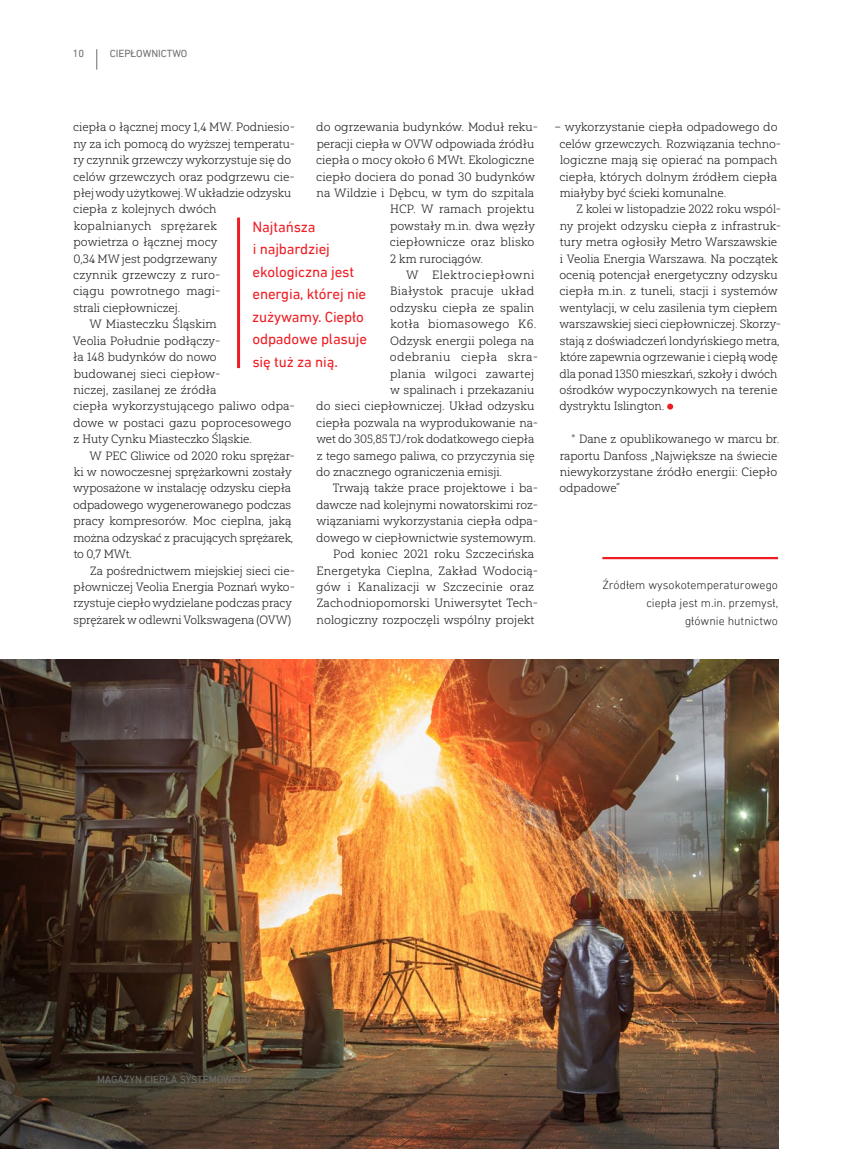
<style>
.page{position:relative;width:851px;height:1149px;background:#fff}
.page>*{position:absolute;margin:0;border:0;box-sizing:border-box;transform-origin:0 0}
.cytat_tresc{font:15px/22.5px "DIN Next LT Pro";letter-spacing:-.01em;color:#ee1d23}
.tekst_glowny{font:12px/16.4px "Yorkten Slab Nor Lig";color:#231f20}
.opis_zdjecia_z_kresk{font:300 12px/18px "DIN Next LT Pro";color:#231f20;text-align:right}
.tekst_glowny-2{font:12px "Yorkten Slab Nor Lig";letter-spacing:.025em;color:#231f20}
.tekst_glowny-3{font:12px "Yorkten Slab Nor Lig";letter-spacing:.02em;color:#231f20}
.tekst_glowny-4{font:12px "Yorkten Slab Nor Lig";letter-spacing:.035em;color:#231f20}
.tekst_glowny-5{font:12px "Yorkten Slab Nor Lig";letter-spacing:.045em;color:#231f20}
.pagina{font:10.5px "DIN Next LT Pro";color:#6c6d70}
</style>
<div class="page">
<hr style="left:602px;top:556px;width:176px;height:3px;background:#ee1d23">
<svg style="left:667px;top:403px;width:6px;height:6px"></svg>
<hr style="left:237px;top:217px;width:3px;height:151px;background:#ee1d23">
<img style="left:0;top:659px;width:778px;height:489px">
<svg style="left:96px;top:49px;width:1px;height:21px"></svg>
<p class="pagina" style="left:73px;top:47px;width:13px">10</p>
<p class="pagina" style="left:110px;top:47px;width:79px">CIEPŁOWNICTWO</p>
<p class="tekst_glowny" style="left:73px;top:119px;width:223px">ciepła o łącznej mocy 1,4 MW. Podniesio&shy;ny za ich pomocą do wyższej temperatu&shy;ry czynnik grzewczy wykorzystuje się do celów grzewczych oraz podgrzewu cie&shy;płej wody użytkowej. W układzie odzysku ciepła z kolejnych dwóch kopalnianych sprężarek<br>powietrza o łącznej mocy<br>0,34 MW jest podgrzewany<br>czynnik grzewczy z ruro-<br>ciągu powrotnego magi-<br>strali ciepłowniczej.</p>
<p class="tekst_glowny" style="left:73px;top:316px;width:223px;text-indent:17px">W Miasteczku Śląskim<br>Veolia Południe podłączy-<br>ła 148 budynków do nowo<br>budowanej sieci ciepłow-<br>niczej, zasilanej ze źródła<br>ciepła wykorzystującego paliwo odpa&shy;dowe w postaci gazu poprocesowego z Huty Cynku Miasteczko Śląskie.</p>
<p class="tekst_glowny" style="left:73px;top:447px;width:223px;text-indent:16px">W PEC Gliwice od 2020 roku sprężar&shy;ki w nowoczesnej sprężarkowni zostały wyposażone w instalację odzysku ciepła odpadowego wygenerowanego podczas pracy kompresorów. Moc cieplna, jaką można odzyskać z pracujących sprężarek, to 0,7 MWt.</p>
<p class="tekst_glowny" style="left:73px;top:562px;width:223px;text-indent:17px">Za pośrednictwem miejskiej sieci cie&shy;płowniczej Veolia Energia Poznań wyko&shy;rzystuje ciepło wydzielane podczas pracy sprężarek w odlewni Volkswagena (OVW)</p>
<p class="tekst_glowny" style="left:316px;top:119px;width:223px">do ogrzewania budynków. Moduł reku-</p>
<p class="tekst_glowny" style="left:316px;top:135px;width:219px">peracji ciepła w OVW odpowiada źródłu</p>
<p class="tekst_glowny" style="left:316px;top:152px;width:219px">ciepła o mocy około 6 MWt. Ekologiczne</p>
<p class="tekst_glowny" style="left:316px;top:168px;width:220px">ciepło dociera do ponad 30 budynków</p>
<p class="tekst_glowny" style="left:316px;top:185px;width:219px">na Wildzie i Dębcu, w tym do szpitala</p>
<p class="tekst_glowny" style="left:390px;top:201px;width:146px">HCP. W ramach projektu</p>
<p class="tekst_glowny" style="left:390px;top:217px;width:146px">powstały m.in. dwa węzły</p>
<p class="tekst_glowny" style="left:390px;top:234px;width:146px">ciepłownicze oraz blisko</p>
<p class="tekst_glowny" style="left:390px;top:250px;width:95px">2 km rurociągów.</p>
<p class="tekst_glowny-5" style="left:406px;top:268px;width:130px">W Elektrociepłowni</p>
<p class="tekst_glowny-3" style="left:390px;top:284px;width:145px">Białystok pracuje układ</p>
<p class="tekst_glowny" style="left:390px;top:299px;width:146px">odzysku ciepła ze spalin</p>
<p class="tekst_glowny-2" style="left:390px;top:317px;width:147px">kotła biomasowego K6.</p>
<p class="tekst_glowny" style="left:390px;top:332px;width:145px">Odzysk energii polega na</p>
<p class="tekst_glowny-4" style="left:390px;top:350px;width:150px">odebraniu ciepła skra-</p>
<p class="tekst_glowny-2" style="left:390px;top:366px;width:145px">plania wilgoci zawartej</p>
<p class="tekst_glowny" style="left:390px;top:381px;width:146px">w spalinach i przekazaniu</p>
<p class="tekst_glowny" style="left:316px;top:398px;width:219px">do sieci ciepłowniczej. Układ odzysku</p>
<p class="tekst_glowny" style="left:316px;top:414px;width:223px">ciepła pozwala na wyprodukowanie na-</p>
<p class="tekst_glowny" style="left:316px;top:431px;width:219px">wet do 305,85 TJ/rok dodatkowego ciepła</p>
<p class="tekst_glowny" style="left:317px;top:447px;width:219px">z tego samego paliwa, co przyczynia się</p>
<p class="tekst_glowny" style="left:316px;top:463px;width:187px">do znacznego ograniczenia emisji.</p>
<p class="tekst_glowny" style="left:316px;top:480px;width:223px;text-align:justify;text-indent:17px">Trwają także prace projektowe i ba&shy;dawcze nad kolejnymi nowatorskimi roz&shy;wiązaniami wykorzystania ciepła odpa&shy;dowego w ciepłownictwie systemowym.</p>
<p class="tekst_glowny" style="left:316px;top:545px;width:223px;text-indent:17px">Pod koniec 2021 roku Szczecińska Energetyka Cieplna, Zakład Wodocią&shy;gów i Kanalizacji w Szczecinie oraz Zachodniopomorski Uniwersytet Tech&shy;nologiczny rozpoczęli wspólny projekt</p>
<p class="cytat_tresc" style="left:252px;top:215px;width:116px">Najtańsza<br>i najbardziej ekologiczna jest energia, której nie zużywamy. Ciepło odpadowe plasuje się tuż za nią.</p>
<p class="tekst_glowny" style="left:559px;top:119px;width:223px;text-indent:-5px">– wykorzystanie ciepła odpadowego do celów grzewczych. Rozwiązania techno&shy;logiczne mają się opierać na pompach ciepła, których dolnym źródłem ciepła miałyby być ścieki komunalne.</p>
<p class="tekst_glowny" style="left:559px;top:201px;width:223px;text-indent:17px">Z kolei w listopadzie 2022 roku wspól&shy;ny projekt odzysku ciepła z infrastruk&shy;tury metra ogłosiły Metro Warszawskie i Veolia Energia Warszawa. Na początek ocenią potencjał energetyczny odzysku ciepła m.in. z tuneli, stacji i systemów wentylacji, w celu zasilenia tym ciepłem warszawskiej sieci ciepłowniczej. Skorzy&shy;stają z doświadczeń londyńskiego metra, które zapewnia ogrzewanie i ciepłą wodę dla ponad 1350 mieszkań, szkoły i dwóch ośrodków wypoczynkowych na terenie dystryktu Islington.</p>
<p class="tekst_glowny" style="left:559px;top:431px;width:221px;text-indent:12px">* Dane z opublikowanego w marcu br. raportu Danfoss „Największe na świecie niewykorzystane źródło energii: Ciepło odpadowe”</p>
<p class="opis_zdjecia_z_kresk" style="left:602px;top:575px;width:177px">Źródłem wysokotemperaturowego ciepła jest m.in. przemysł,<br>głównie hutnictwo</p>
<p class="pagina" style="left:97px;top:1073px;width:155px">MAGAZYN CIEPŁA SYSTEMOWEGO</p>
</div>
